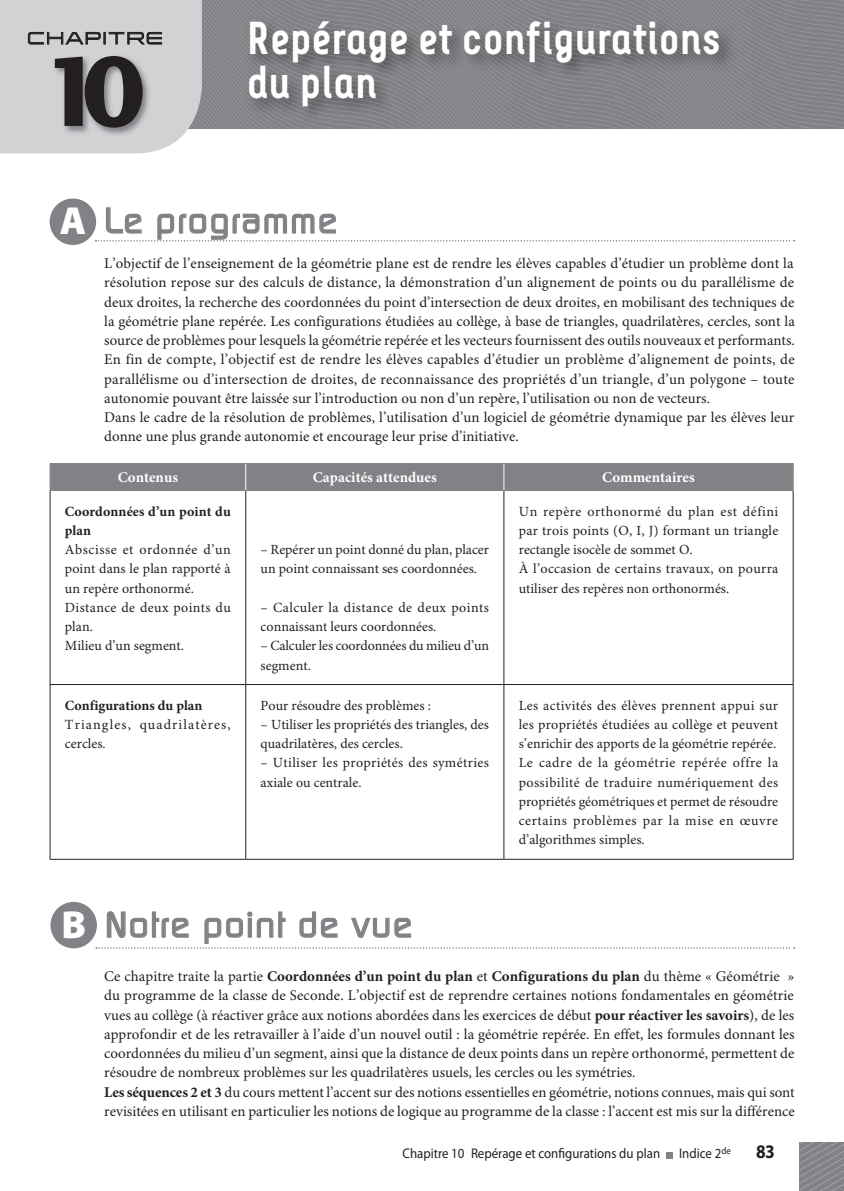
<style>
.page{position:relative;width:844px;height:1191px;background:#fff}
.page>*{position:absolute;margin:0;border:0;box-sizing:border-box;transform-origin:0 0}
.t1{font:700 46.02px/43.8px "Decima+";color:#fff;scale:.92 1}
.t2{font:500 35px "Digital";letter-spacing:.04em;color:#808285}
.t3{font:14.88px/19.2px "Minion Pro";color:#231f20}
.t4{font:700 14.88px "Minion Pro";color:#fff}
.t5{font:14.53px "Korataki Lt";letter-spacing:.19em;color:#231f20;scale:.9 1}
.t6{font:14px/19.2px "Minion Pro";color:#231f20}
.t7{font:14px/19.2px "Minion Pro";letter-spacing:.025em;color:#231f20}
.t8{font:14px/19.2px "Minion Pro";letter-spacing:.08em;color:#231f20}
.t9{font:14px "Myriad Pro";color:#231f20;scale:.92 1}
.s1{font-family:"Lucida San";font-size:94.33px;color:#231f20}
.s2{font-family:"Myriad Pro";font-weight:900;font-size:39.2px;color:#fff}
.s3{font-weight:700}
</style>
<div class="page">
<svg style="left:666px;top:1152px;width:6px;height:6px"></svg>
<div style="left:50px;top:902px;width:47px;height:46px;background:#808285;border-radius:50%"></div>
<svg style="left:96px;top:911px;width:698px;height:37px"></svg>
<hr style="left:50px;top:491px;width:1px;height:193px;background:#231f20">
<hr style="left:245px;top:491px;width:1px;height:193px;background:#231f20">
<hr style="left:503px;top:491px;width:1px;height:193px;background:#231f20">
<hr style="left:792px;top:491px;width:1px;height:193px;background:#231f20">
<hr style="left:50px;top:684px;width:196px;height:1px;background:#231f20">
<hr style="left:50px;top:685px;width:1px;height:174px;background:#231f20">
<hr style="left:246px;top:684px;width:258px;height:1px;background:#231f20">
<hr style="left:245px;top:685px;width:1px;height:174px;background:#231f20">
<hr style="left:504px;top:684px;width:289px;height:1px;background:#231f20">
<hr style="left:503px;top:685px;width:1px;height:174px;background:#231f20">
<hr style="left:792px;top:685px;width:1px;height:174px;background:#231f20">
<hr style="left:50px;top:859px;width:196px;height:1px;background:#231f20">
<hr style="left:246px;top:859px;width:258px;height:1px;background:#231f20">
<hr style="left:504px;top:859px;width:289px;height:1px;background:#231f20">
<div style="left:50px;top:463px;width:743px;height:27px;background:#808285"></div>
<hr style="left:50px;top:490px;width:196px;height:1px;background:#808285">
<hr style="left:246px;top:490px;width:258px;height:1px;background:#808285">
<hr style="left:504px;top:490px;width:289px;height:1px;background:#808285">
<svg style="left:95px;top:207px;width:699px;height:34px"></svg>
<div style="left:50px;top:198px;width:46px;height:47px;background:#808285;border-radius:50%"></div>
<svg style="left:0;top:0;width:844px;height:153px;background:#9fa0a3"></svg>
<svg style="left:799px;top:1141px;width:45px;height:50px;background:#87898c"></svg>
<p class="t1" style="left:40px;top:15px;width:741px;text-indent:207px">Repérage et configurations<br><span class="s1">10</span> du plan</p>
<p class="t5" style="left:28px;top:30px;width:151px">CHAPITRE</p>
<p class="t2" style="left:60px;top:201px;width:279px"><span class="s2">A</span> Le programme</p>
<p class="t3" style="left:104px;top:254px;width:692px">L’objectif de l’enseignement de la géométrie plane est de rendre les élèves capables d’étudier un problème dont la résolution repose sur des calculs de distance, la démonstration d’un alignement de points ou du parallélisme de deux droites, la recherche des coordonnées du point d’intersection de deux droites, en mobilisant des techniques de la géométrie plane repérée. Les configurations étudiées au collège, à base de triangles, quadrilatères, cercles, sont la source de problèmes pour lesquels la géométrie repérée et les vecteurs fournissent des outils nouveaux et performants.<br>En fin de compte, l’objectif est de rendre les élèves capables d’étudier un problème d’alignement de points, de parallélisme ou d’intersection de droites, de reconnaissance des propriétés d’un triangle, d’un polygone – toute autonomie pouvant être laissée sur l’introduction ou non d’un repère, l’utilisation ou non de vecteurs.<br>Dans le cadre de la résolution de problèmes, l’utilisation d’un logiciel de géométrie dynamique par les élèves leur donne une plus grande autonomie et encourage leur prise d’initiative.</p>
<p class="t4" style="left:118px;top:468px;width:62px">Contenus</p>
<p class="t4" style="left:313px;top:468px;width:125px">Capacités attendues</p>
<p class="t4" style="left:602px;top:468px;width:94px">Commentaires</p>
<p class="t6" style="left:65px;top:502px;width:167px"><span class="s3">Coordonnées d’un point du plan<br></span>Abscisse et ordonnée d’un point dans le plan rapporté à un repère orthonormé.<br>Distance de deux points du plan.<br>Milieu d’un segment.</p>
<p class="t6" style="left:518px;top:502px;width:261px">Un repère orthonormé du plan est défini par trois points (O, I, J) formant un triangle rectangle isocèle de sommet O.<br>À l’occasion de certains travaux, on pourra utiliser des repères non orthonormés.</p>
<p class="t6" style="left:260px;top:540px;width:230px">– Repérer un point donné du plan, placer un point connaissant ses coordonnées.</p>
<p class="t6" style="left:260px;top:598px;width:230px">– Calculer la distance de deux points connaissant leurs coordonnées.</p>
<p class="t6" style="left:260px;top:637px;width:230px">– Calculer les coordonnées du milieu d’un segment.</p>
<p class="t8" style="left:65px;top:696px;width:167px"><span class="s3">Configurations du plan<br></span>Triangles, quadrilatères, cercles.</p>
<p class="t6" style="left:260px;top:696px;width:172px">Pour résoudre des problèmes :</p>
<p class="t6" style="left:260px;top:715px;width:230px">– Utiliser les propriétés des triangles, des quadrilatères, des cercles.</p>
<p class="t7" style="left:260px;top:754px;width:230px">– Utiliser les propriétés des symétries axiale ou centrale.</p>
<p class="t2" style="left:61px;top:905px;width:352px"><span class="s2">B</span> Notre point de vue</p>
<p class="t7" style="left:518px;top:696px;width:261px">Les activités des élèves prennent appui sur les propriétés étudiées au collège et peuvent s’enrichir des apports de la géométrie repérée.<br>Le cadre de la géométrie repérée offre la possibilité de traduire numériquement des propriétés géométriques et permet de résoudre certains problèmes par la mise en œuvre d’algorithmes simples.</p>
<p class="t3" style="left:104px;top:967px;width:691px">Ce chapitre traite la partie <span class="s3">Coordonnées d’un point du plan</span> et <span class="s3">Configurations du plan</span> du thème « Géométrie » du programme de la classe de Seconde. L’objectif est de reprendre certaines notions fondamentales en géométrie vues au collège (à réactiver grâce aux notions abordées dans les exercices de début <span class="s3">pour réactiver les savoirs</span>), de les approfondir et de les retravailler à l’aide d’un nouvel outil : la géométrie repérée. En effet, les formules donnant les coordonnées du milieu d’un segment, ainsi que la distance de deux points dans un repère orthonormé, permettent de résoudre de nombreux problèmes sur les quadrilatères usuels, les cercles ou les symétries.<br><span class="s3">Les séquences 2 et 3</span> du cours mettent l’accent sur des notions essentielles en géométrie, notions connues, mais qui sont revisitées en utilisant en particulier les notions de logique au programme de la classe : l’accent est mis sur la différence</p>
<p class="t9" style="left:402px;top:1146px;width:281px">Chapitre 10 Repérage et configurations du plan</p>
<p class="t9" style="left:679px;top:1146px;width:58px">Indice 2<sup>de</sup></p>
</div>
